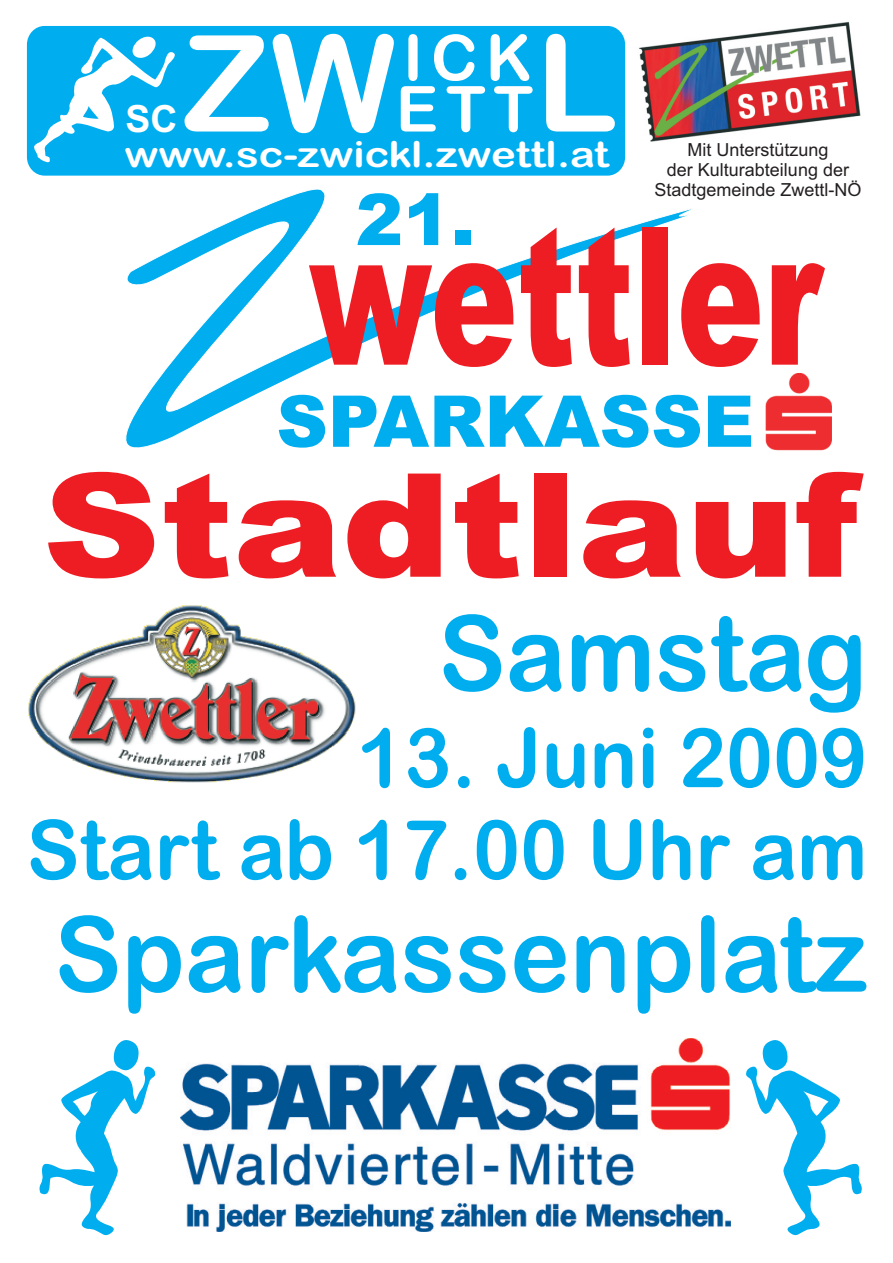
<style>
.page{position:relative;width:893px;height:1263px;background:#fff}
.page>*{position:absolute;margin:0;border:0;box-sizing:border-box;transform-origin:0 0}
.t1{font:900 191.55px "Arial";color:#ee1d23;scale:.68 1}
.t2{font:900 144px "Arial";color:#ee1d23;scale:1.13 1}
.t3{font:134.25px "Arial Rounded MT Bold";color:#fff}
.t4{font:105px "Arial Rounded MT Bold";color:#00aeef;scale:.96 1}
.t5{font:82.5px/91.9px "Arial Rounded MT Bold";color:#00aeef;text-align:right;scale:.96 1}
.t6{font:900 71.4px "Arial";color:#00aeef}
.t7{font:900 71.25px "Arial";color:#00aeef}
.t8{font:63.3px "Arial Rounded MT Bold";letter-spacing:.125em;color:#fff}
.t9{font:700 37.5px "Arial";color:#fff}
.t10{font:36px "Arial Rounded MT Bold";color:#fff;scale:1.16 1}
.t11{font:18px/20.1px "Arial";color:#231f20;text-align:center}
</style>
<div class="page">
<svg style="left:35px;top:167px;width:657px;height:281px"></svg>
<svg style="left:309px;top:265px;width:123px;height:100px"></svg>
<img style="left:766px;top:374px;width:65px;height:76px">
<img style="left:639px;top:21px;width:222px;height:121px">
<img style="left:181px;top:1038px;width:549px;height:193px">
<img style="left:28px;top:605px;width:328px;height:178px">
<div style="left:27px;top:26px;width:598px;height:150px;background:#00aeef;border-radius:18px"></div>
<svg style="left:34px;top:37px;width:141px;height:126px"></svg>
<svg style="left:39px;top:1040px;width:116px;height:196px"></svg>
<svg style="left:746px;top:1040px;width:116px;height:196px"></svg>
<h3 class="t3" style="left:184px;top:34px;width:435px">ZW L</h3>
<h3 class="t8" style="left:403px;top:34px;width:131px">ICK</h3>
<h3 class="t8" style="left:396px;top:85px;width:139px">ETT</h3>
<h3 class="t10" style="left:124px;top:141px;width:419px">www.sc-zwickl.zwettl.at</h3>
<h3 class="t9" style="left:125px;top:104px;width:54px">SC</h3>
<p class="t11" style="left:654px;top:141px;width:209px">Mit Unterstützung<br>der Kulturabteilung der<br>Stadtgemeinde Zwettl-NÖ</p>
<h3 class="t7" style="left:356px;top:194px;width:120px">21.</h3>
<h1 class="t1" style="left:430px;top:227px;width:577px">ettler</h1>
<h3 class="t6" style="left:276px;top:396px;width:479px">SPARKASSE</h3>
<h2 class="t2" style="left:42px;top:474px;width:724px">Stadtlauf</h2>
<h3 class="t4" style="left:438px;top:614px;width:448px">Samstag</h3>
<h3 class="t5" style="left:27px;top:720px;width:877px">13. Juni 2009<br>Start ab 17.00 Uhr am</h3>
<h3 class="t4" style="left:54px;top:915px;width:848px">Sparkassenplatz</h3>
</div>
